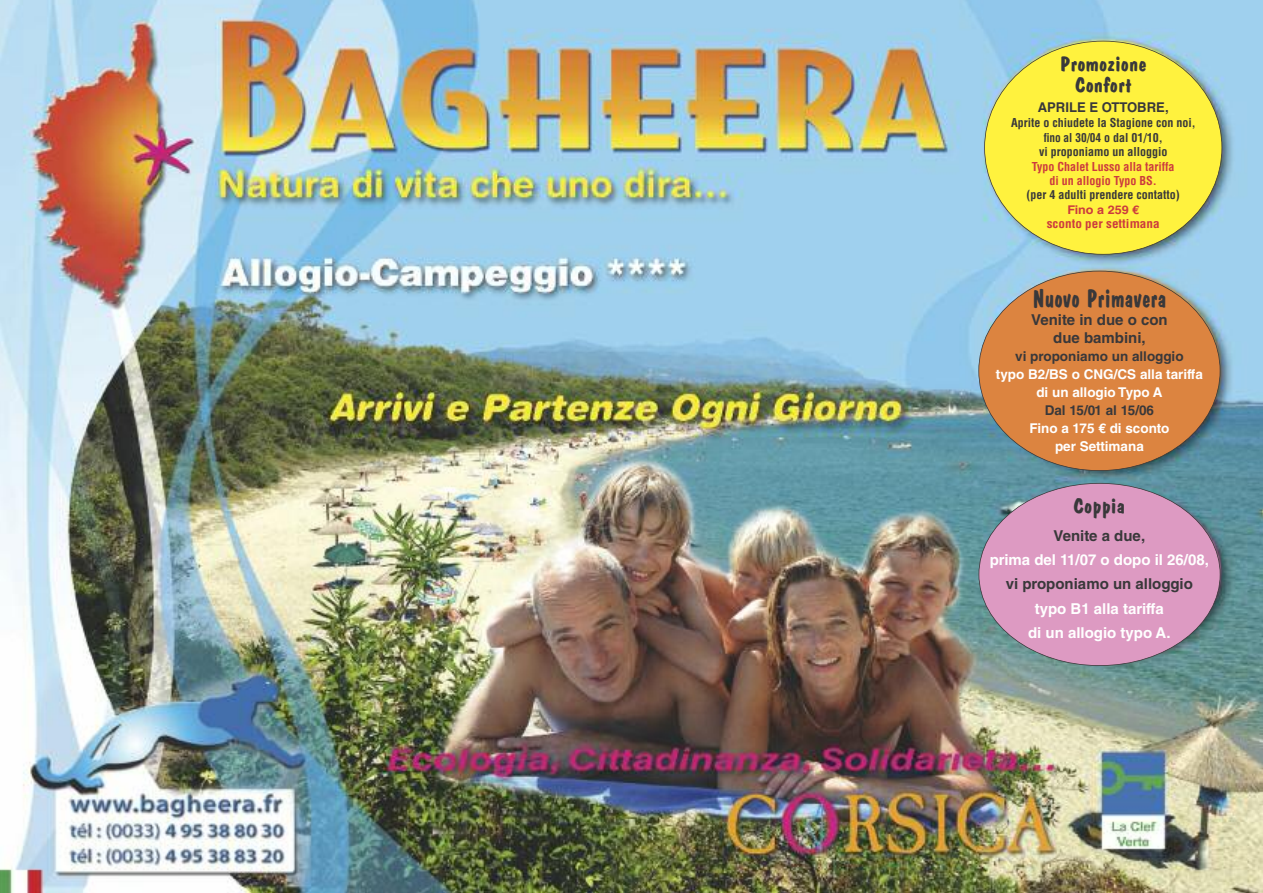
<style>
.page{position:relative;width:1263px;height:893px;background:#fff}
.page>*{position:absolute;margin:0;border:0;box-sizing:border-box;transform-origin:0 0}
.t1{font:700 25.5px "Dom Casual Std";color:#39383a;scale:.85 1}
.t2{font:700 21px/21px "Dom Casual Std";color:#39383a;text-align:center}
.t3{font:700 15px/24.3px "Helvetica LT Std";color:#fff;text-align:center}
.t4{font:700 15px/18px "Helvetica LT Std";color:#39383a;text-align:center}
.t5{font:700 13.5px/18px "Helvetica LT Std";color:#fff;text-align:center}
.t6{font:700 13.5px "Helvetica LT Std";color:#39383a}
.t7{font:700 condensed 12px/14.4px "Helvetica LT Std";color:#39383a;text-align:center}
.t8{font:700 condensed 12px/14.4px "Helvetica LT Std";color:#cc3a3d;text-align:center}
.t9{font:700 condensed 12px "Helvetica LT Std";color:#cc3a3d;scale:1.1 1}
.t10{font:700 12px "Helvetica LT Std";color:#cc3a3d;scale:1.05 1}
</style>
<div class="page">
<img style="left:0;top:0;width:1263px;height:893px">
<div style="left:984px;top:41px;width:238px;height:213px;background:#fff23e;border-radius:50%"></div>
<div style="left:979px;top:271px;width:241px;height:200px;background:#dc8440;border-radius:50%"></div>
<div style="left:979px;top:483px;width:241px;height:183px;background:#dd9ac2;border-radius:50%"></div>
<h2 class="t2" style="left:1060px;top:56px;width:88px">Promozione<br>Confort</h2>
<p class="t6" style="left:1038px;top:102px;width:132px">APRILE E OTTOBRE,</p>
<p class="t7" style="left:1011px;top:117px;width:186px">Aprite o chiudete la Stagione con noi, fino al 30/04 o dal 01/10,<br>vi proponiamo un alloggio</p>
<p class="t8" style="left:1032px;top:160px;width:144px">Typo Chalet Lusso alla tariffa di un allogio Typo BS.</p>
<p class="t7" style="left:1026px;top:189px;width:155px">(per 4 adulti prendere contatto)</p>
<p class="t10" style="left:1067px;top:205px;width:70px">Fino a 259 €</p>
<p class="t9" style="left:1047px;top:219px;width:104px">sconto per settimana</p>
<h1 class="t1" style="left:1032px;top:289px;width:159px">Nuovo Primavera</h1>
<p class="t4" style="left:1031px;top:313px;width:138px">Venite in due o con due bambini,</p>
<p class="t6" style="left:1015px;top:352px;width:170px">vi proponiamo un alloggio</p>
<p class="t5" style="left:996px;top:367px;width:208px">typo B2/BS o CNG/CS alla tariffa di un allogio Typo A</p>
<p class="t6" style="left:1045px;top:406px;width:111px">Dal 15/01 al 15/06</p>
<p class="t5" style="left:1029px;top:421px;width:141px">Fino a 175 € di sconto per Settimana</p>
<h2 class="t2" style="left:1073px;top:498px;width:54px">Coppia</h2>
<p class="t4" style="left:1053px;top:528px;width:93px">Venite a due,</p>
<p class="t3" style="left:990px;top:549px;width:221px">prima del 11/07 o dopo il 26/08,</p>
<p class="t4" style="left:1006px;top:577px;width:189px">vi proponiamo un alloggio</p>
<p class="t3" style="left:1028px;top:598px;width:144px">typo B1 alla tariffa di un allogio typo A.</p>
</div>
